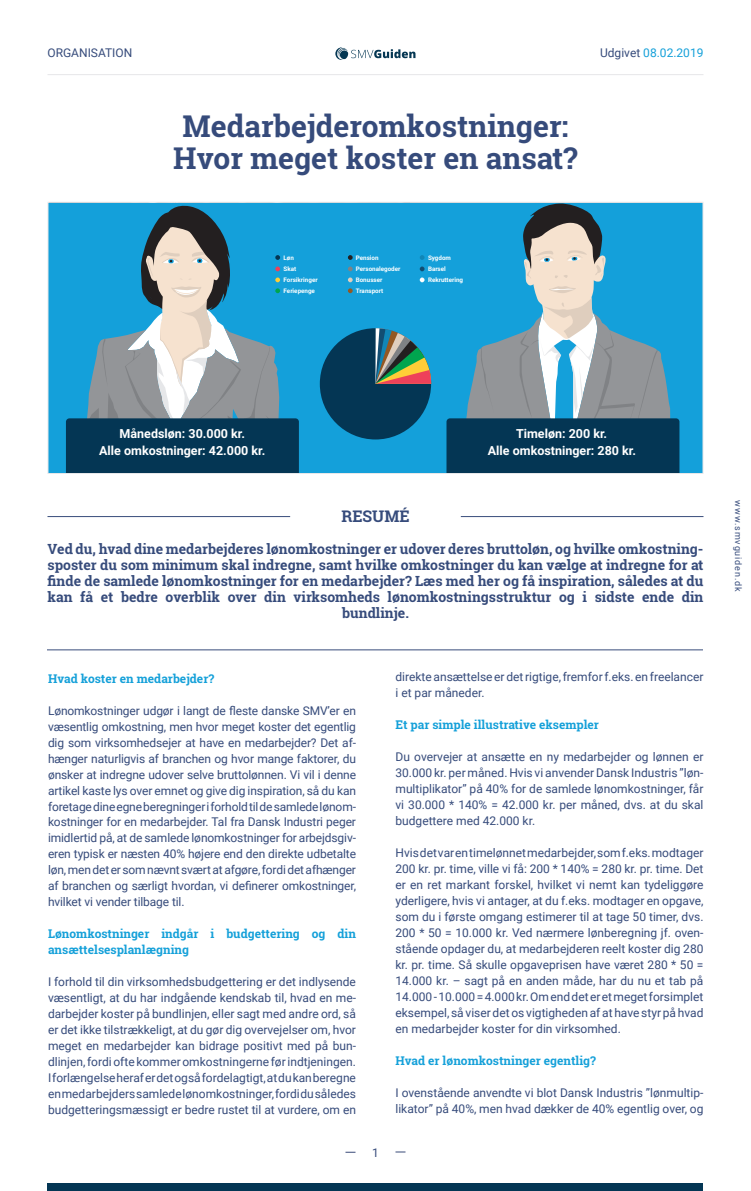
<style>
.page{position:relative;width:751px;height:1191px;background:#fff}
.page>*{position:absolute;margin:0;border:0;box-sizing:border-box;transform-origin:0 0}
.t1{font:700 30px/32px "Roboto Slab";color:#364b7b;text-align:center}
.t2{font:700 16px "Roboto Slab";color:#364b7b}
.t3{font:700 14px/16px "Roboto Slab";color:#364b7b;text-align:center}
.t4{font:700 12.5px "Roboto";color:#fff}
.t5{font:12px/16px "Roboto";color:#364b7b;text-align:justify}
.t6{font:700 12px/16px "Roboto Slab";color:#14a0d9}
.t7{font:12px "Roboto";color:#14a0d9}
.t8{font:9px "Roboto";letter-spacing:.1em;color:#364b7b}
.t9{font:700 6.3px/11.1px "Roboto";color:#fff}
.s1{color:#364b7b}
</style>
<div class="page">
<div style="left:48px;top:1183px;width:656px;height:8px;background:#043654"></div>
<svg style="left:336px;top:47px;width:80px;height:13px"></svg>
<hr style="left:48px;top:74px;width:656px;height:1px;background:#e6e7e9">
<div style="left:48px;top:203px;width:655px;height:271px;background:#14a0da"></div>
<div style="left:320px;top:328px;width:111px;height:111px;background:#043654;border-radius:50%"></div>
<svg style="left:375px;top:328px;width:56px;height:56px"></svg>
<svg style="left:348px;top:255px;width:5px;height:5px"></svg>
<svg style="left:348px;top:267px;width:5px;height:4px"></svg>
<svg style="left:348px;top:278px;width:5px;height:4px"></svg>
<svg style="left:420px;top:255px;width:5px;height:5px"></svg>
<svg style="left:420px;top:267px;width:5px;height:4px"></svg>
<svg style="left:420px;top:278px;width:5px;height:4px"></svg>
<svg style="left:348px;top:288px;width:5px;height:5px"></svg>
<svg style="left:66px;top:205px;width:233px;height:267px"></svg>
<svg style="left:447px;top:204px;width:232px;height:268px"></svg>
<div style="left:48px;top:202px;width:656px;height:272px;border:1px solid #e6e7e9"></div>
<hr style="left:48px;top:516px;width:242px;height:1px;background:#384d7b">
<hr style="left:461px;top:516px;width:243px;height:1px;background:#384d7b">
<hr style="left:47px;top:650px;width:656px;height:1px;background:#384d7b">
<p class="t5" style="left:48px;top:44px;width:86px">ORGANISATION</p>
<h1 class="t1" style="left:173px;top:110px;width:406px">Medarbejderomkostninger:<br>Hvor meget koster en ansat?</h1>
<p class="t7" style="left:600px;top:44px;width:105px"><span class="s1">Udgivet</span> 08.02.2019</p>
<p class="t9" style="left:284px;top:252px;width:36px">Løn<br>Skat<br>Forsikringer<br>Feriepenge</p>
<p class="t9" style="left:356px;top:252px;width:46px">Pension<br>Personalegoder<br>Bonusser<br>Transport</p>
<p class="t9" style="left:428px;top:252px;width:37px">Sygdom<br>Barsel<br>Rekruttering</p>
<p class="t4" style="left:120px;top:425px;width:127px">Månedsløn: 30.000 kr.</p>
<p class="t4" style="left:516px;top:425px;width:93px">Timeløn: 200 kr.</p>
<p class="t4" style="left:99px;top:441px;width:168px">Alle omkostninger: 42.000 kr.</p>
<p class="t4" style="left:488px;top:441px;width:150px">Alle omkostninger: 280 kr.</p>
<h2 class="t2" style="left:341px;top:505px;width:70px">RESUMÉ</h2>
<p class="t3" style="left:48px;top:541px;width:658px">Ved du, hvad dine medarbejderes lønomkostninger er udover deres bruttoløn, og hvilke omkostning&shy;sposter du som minimum skal indregne, samt hvilke omkostninger du kan vælge at indregne for at finde de samlede lønomkostninger for en medarbejder? Læs med her og få inspiration, således at du kan få et bedre overblik over din virksomheds lønomkostningsstruktur og i sidste ende din bundlinje.</p>
<p class="t6" style="left:48px;top:670px;width:168px">Hvad koster en medarbejder?</p>
<p class="t5" style="left:48px;top:702px;width:310px">Lønomkostninger udgør i langt de fleste danske SMV’er en væsentlig omkostning, men hvor meget koster det egentlig dig som virksomhedsejer at have en medarbejder? Det af&shy;hænger naturligvis af branchen og hvor mange faktorer, du ønsker at indregne udover selve bruttolønnen. Vi vil i denne artikel kaste lys over emnet og give dig inspiration, så du kan foretage dine egne beregninger i forhold til de samlede lønom&shy;kostninger for en medarbejder. Tal fra Dansk Industri peger imidlertid på, at de samlede lønomkostninger for arbejdsgiv&shy;eren typisk er næsten 40% højere end den direkte udbetalte løn, men det er som nævnt svært at afgøre, fordi det afhænger af branchen og særligt hvordan, vi definerer omkostninger, hvilket vi vender tilbage til.</p>
<p class="t6" style="left:48px;top:926px;width:310px">Lønomkostninger indgår i budgettering og din ansættelsesplanlægning</p>
<p class="t5" style="left:48px;top:974px;width:310px">I forhold til din virksomhedsbudgettering er det indlysende væsentligt, at du har indgående kendskab til, hvad en me&shy;darbejder koster på bundlinjen, eller sagt med andre ord, så er det ikke tilstrækkeligt, at du gør dig overvejelser om, hvor meget en medarbejder kan bidrage positivt med på bun&shy;dlinjen, fordi ofte kommer omkostningerne før indtjeningen.<br>I forlængelse heraf er det også fordelagtigt, at du kan beregne en medarbejders samlede lønomkostninger, fordi du således budgetteringsmæssigt er bedre rustet til at vurdere, om en</p>
<p class="t5" style="left:372px;top:1144px;width:8px">1</p>
<p class="t5" style="left:396px;top:669px;width:310px">direkte ansættelse er det rigtige, fremfor f.eks. en freelancer i et par måneder.</p>
<p class="t6" style="left:396px;top:717px;width:205px">Et par simple illustrative eksempler</p>
<p class="t5" style="left:396px;top:749px;width:310px">Du overvejer at ansætte en ny medarbejder og lønnen er 30.000 kr. per måned. Hvis vi anvender Dansk Industris ”løn&shy;multiplikator” på 40% for de samlede lønomkostninger, får vi 30.000 * 140% = 42.000 kr. per måned, dvs. at du skal budgettere med 42.000 kr.</p>
<p class="t5" style="left:396px;top:845px;width:310px">Hvis det var en timelønnet medarbejder, som f.eks. modtager 200 kr. pr. time, ville vi få: 200 * 140% = 280 kr. pr. time. Det er en ret markant forskel, hvilket vi nemt kan tydeliggøre yderligere, hvis vi antager, at du f.eks. modtager en opgave, som du i første omgang estimerer til at tage 50 timer, dvs.<br>200 * 50 = 10.000 kr. Ved nærmere lønberegning jf. oven&shy;stående opdager du, at medarbejderen reelt koster dig 280 kr. pr. time. Så skulle opgaveprisen have været 280 * 50 = 14.000 kr. – sagt på en anden måde, har du nu et tab på 14.000 - 10.000 = 4.000 kr. Om end det er et meget forsimplet eksempel, så viser det os vigtigheden af at have styr på hvad en medarbejder koster for din virksomhed.</p>
<p class="t6" style="left:396px;top:1053px;width:202px">Hvad er lønomkostninger egentlig?</p>
<p class="t5" style="left:396px;top:1084px;width:310px">I ovenstående anvendte vi blot Dansk Industris ”lønmultip&shy;likator” på 40%, men hvad dækker de 40% egentlig over, og</p>
<p class="t8" style="left:745px;top:500px;width:93px;rotate:90deg">www.smvguiden.dk</p>
</div>
